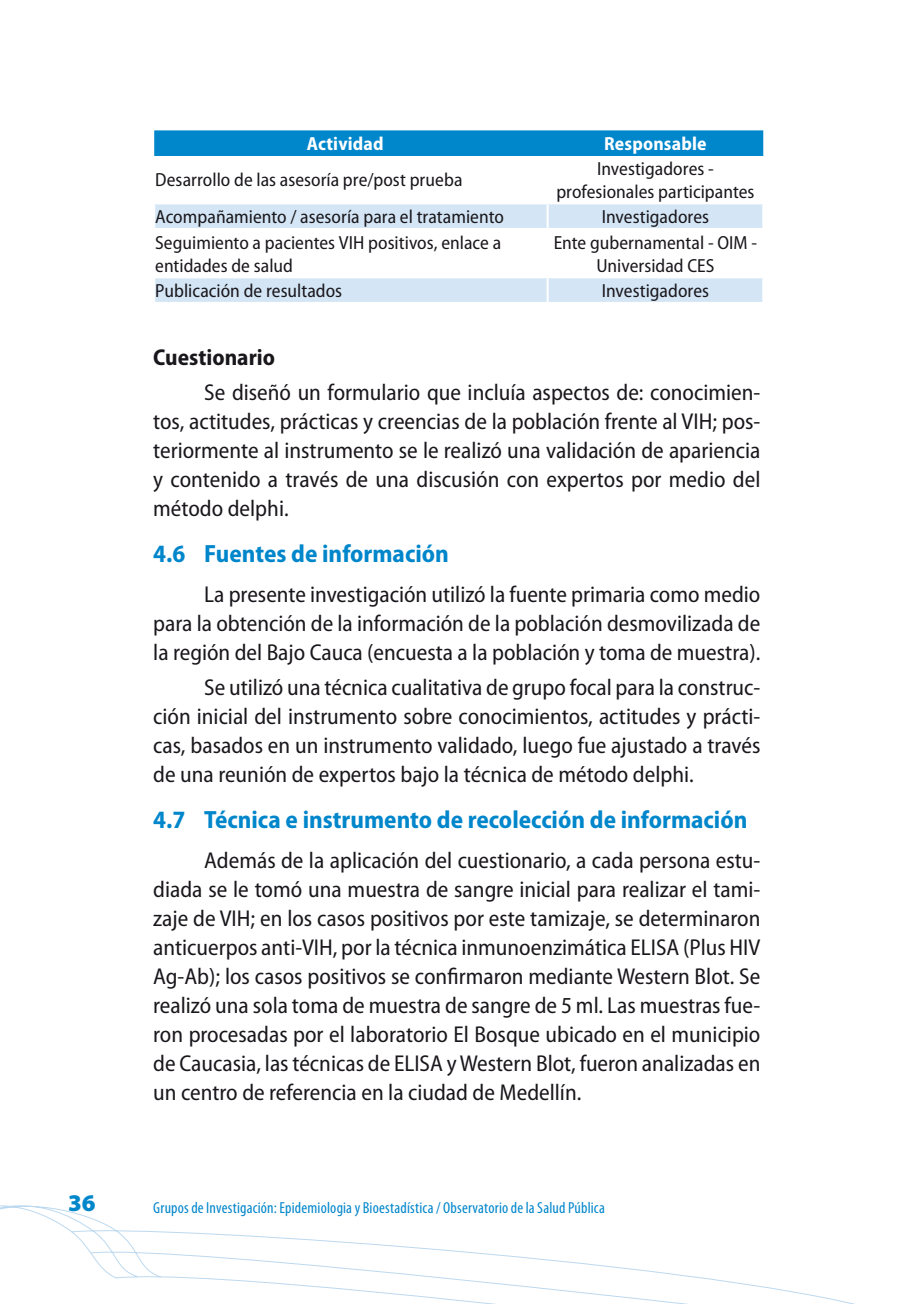
<style>
.page{position:relative;width:908px;height:1304px;background:#fff}
.page>*{position:absolute;margin:0;border:0;box-sizing:border-box;transform-origin:0 0}
.t1{font:700 semi-condensed 25px "Myriad Pro";color:#0086cb}
.t2{font:900 24px "Myriad Pro";color:#0086cb}
.t3{font:semi-condensed 23px/29px "Myriad Pro";color:#1a171c;text-align:justify}
.t4{font:700 semi-condensed 23px "Myriad Pro";color:#1a171c}
.t5{font:semi-condensed 19px/22.8px "Myriad Pro";color:#1a171c;text-align:center}
.t6{font:700 semi-condensed 19px "Myriad Pro";letter-spacing:.01em;color:#fff}
.t7{font:condensed 16px "Myriad Pro";letter-spacing:.01em;color:#0086cb}
</style>
<div class="page">
<svg style="left:0;top:1205px;width:855px;height:99px"></svg>
<div style="left:154px;top:130px;width:609px;height:26px;background:#0086cb"></div>
<svg style="left:155px;top:204px;width:607px;height:98px"></svg>
<hr style="left:546px;top:204px;width:2px;height:24px;background:#fff">
<hr style="left:153px;top:228px;width:394px;height:2px;background:#fff">
<hr style="left:547px;top:228px;width:217px;height:2px;background:#fff">
<hr style="left:546px;top:230px;width:2px;height:46px;background:#fff">
<hr style="left:153px;top:276px;width:394px;height:2px;background:#fff">
<hr style="left:547px;top:276px;width:217px;height:2px;background:#fff">
<hr style="left:546px;top:278px;width:2px;height:24px;background:#fff">
<p class="t6" style="left:307px;top:133px;width:78px">Actividad</p>
<p class="t6" style="left:604px;top:133px;width:104px">Responsable</p>
<p class="t5" style="left:155px;top:169px;width:308px">Desarrollo de las asesoría pre/post prueba</p>
<p class="t5" style="left:556px;top:158px;width:199px">Investigadores - profesionales participantes</p>
<p class="t5" style="left:155px;top:206px;width:350px">Acompañamiento / asesoría para el tratamiento</p>
<p class="t5" style="left:601px;top:206px;width:109px">Investigadores</p>
<p class="t5" style="left:155px;top:232px;width:347px;text-align:left">Seguimiento a pacientes VIH positivos, enlace a entidades de salud</p>
<p class="t5" style="left:553px;top:232px;width:205px">Ente gubernamental - OIM -<br>Universidad CES</p>
<p class="t5" style="left:155px;top:280px;width:188px">Publicación de resultados</p>
<p class="t5" style="left:601px;top:280px;width:109px">Investigadores</p>
<p class="t4" style="left:153px;top:345px;width:123px">Cuestionario</p>
<p class="t3" style="left:153px;top:378px;width:608px;text-indent:51px">Se diseñó un formulario que incluía aspectos de: conocimien&shy;tos, actitudes, prácticas y creencias de la población frente al VIH; pos&shy;teriormente al instrumento se le realizó una validación de apariencia y contenido a través de una discusión con expertos por medio del método delphi.</p>
<p class="t1" style="left:153px;top:540px;width:297px">4.6 Fuentes de información</p>
<p class="t3" style="left:153px;top:581px;width:608px;text-indent:51px">La presente investigación utilizó la fuente primaria como medio para la obtención de la información de la población desmovilizada de la región del Bajo Cauca (encuesta a la población y toma de muestra).</p>
<p class="t3" style="left:153px;top:673px;width:608px;text-indent:51px">Se utilizó una técnica cualitativa de grupo focal para la construc&shy;ción inicial del instrumento sobre conocimientos, actitudes y prácti&shy;cas, basados en un instrumento validado, luego fue ajustado a través de una reunión de expertos bajo la técnica de método delphi.</p>
<p class="t1" style="left:153px;top:806px;width:595px">4.7 Técnica e instrumento de recolección de información</p>
<p class="t3" style="left:153px;top:847px;width:608px;text-indent:51px">Además de la aplicación del cuestionario, a cada persona estu&shy;diada se le tomó una muestra de sangre inicial para realizar el tami&shy;zaje de VIH; en los casos positivos por este tamizaje, se determinaron anticuerpos anti-VIH, por la técnica inmunoenzimática ELISA (Plus HIV Ag-Ab); los casos positivos se confirmaron mediante Western Blot. Se realizó una sola toma de muestra de sangre de 5 ml. Las muestras fue&shy;ron procesadas por el laboratorio El Bosque ubicado en el municipio de Caucasia, las técnicas de ELISA y Western Blot, fueron analizadas en un centro de referencia en la ciudad de Medellín.</p>
<p class="t2" style="left:68px;top:1190px;width:29px">36</p>
<p class="t7" style="left:153px;top:1198px;width:453px">Grupos de Investigación: Epidemiologia y Bioestadística / Observatorio de la Salud Pública</p>
</div>
